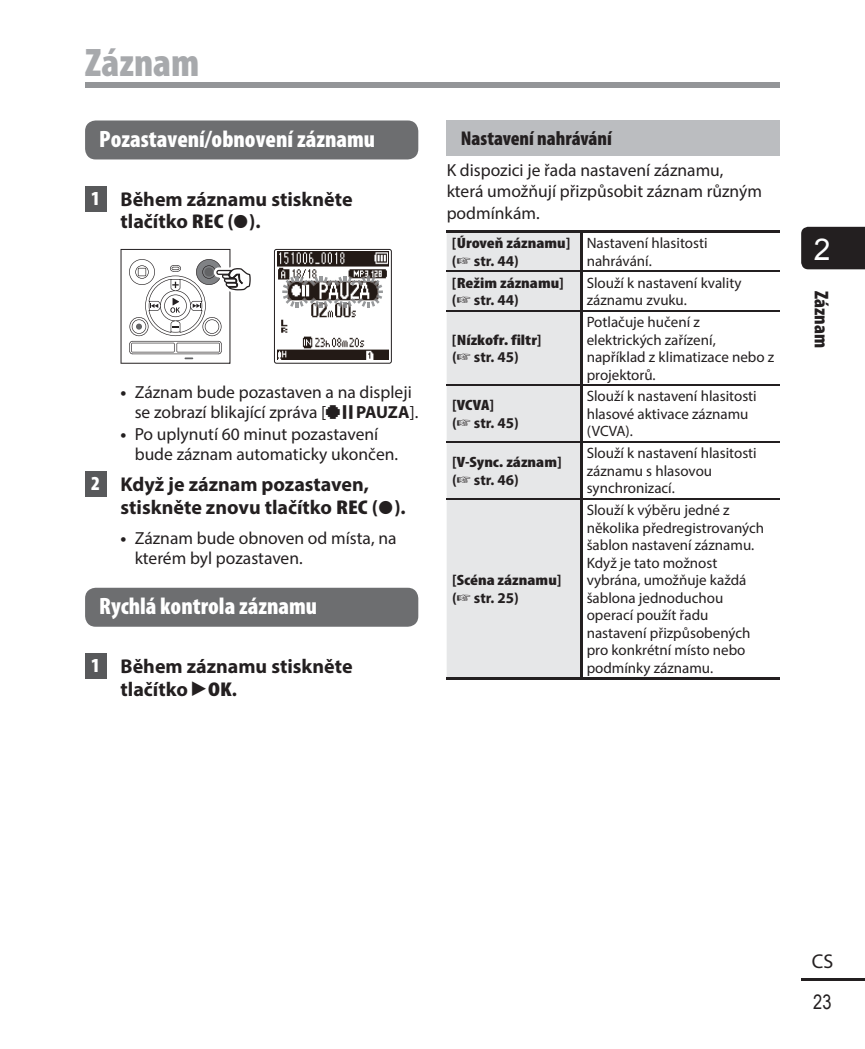
<style>
.page{position:relative;width:865px;height:1049px;background:#fff}
.page>*{position:absolute;margin:0;border:0;box-sizing:border-box;transform-origin:0 0}
.t1{font:900 condensed 40px "Myriad Pro";color:#a7a9ac}
.t2{font:30px "Arial";color:#fff}
.t3{font:900 condensed 23.75px "Myriad Pro";color:#fff}
.t4{font:700 20px/22.5px "Myriad Pro";color:#231f20}
.t5{font:900 condensed 20px "Myriad Pro";color:#231f20}
.t6{font:20px "Arial Narrow";color:#231f20}
.t7{font:20px "Myriad Pro";color:#231f20}
.t8{font:17.5px/20px "Myriad Pro";color:#231f20}
.t9{font:15px/17.5px "Myriad Pro";color:#231f20}
.t10{font:900 condensed 15px/17.5px "Myriad Pro";color:#231f20;scale:1.2 1}
.t11{font:700 15px/17.5px "Myriad Pro";color:#231f20}
.s1{font-weight:900;font-stretch:condensed;color:#fff}
.s2{font-weight:900;font-stretch:condensed}
.s3{font-family:"AP Yakumono";font-weight:400}
.s4{font-weight:700}
.s5{font-family:"DM1";font-size:16.25px}
.s6{font-weight:700;font-stretch:normal}
</style>
<div class="page">
<div style="left:801px;top:227px;width:64px;height:42px;background:#231f20"></div>
<hr style="left:801px;top:978px;width:64px;height:3px;background:#231f20">
<div style="left:85px;top:82px;width:695px;height:5px;background:#939598"></div>
<div style="left:85px;top:186px;width:21px;height:25px;background:#58595b"></div>
<div style="left:85px;top:471px;width:21px;height:25px;background:#58595b"></div>
<div style="left:85px;top:653px;width:21px;height:25px;background:#58595b"></div>
<div style="left:85px;top:120px;width:333px;height:39px;background:#6d6e70;border-radius:11px"></div>
<svg style="left:274px;top:249px;width:118px;height:115px"></svg>
<svg style="left:120px;top:249px;width:131px;height:115px"></svg>
<div style="left:85px;top:588px;width:333px;height:39px;background:#6d6e70;border-radius:11px"></div>
<div style="left:446px;top:121px;width:334px;height:35px;background:#bbbdc0"></div>
<div style="left:446px;top:233px;width:134px;height:444px;background:#e6e7e8"></div>
<hr style="left:580px;top:233px;width:2px;height:37px;background:#231f20">
<hr style="left:580px;top:272px;width:2px;height:38px;background:#231f20">
<hr style="left:580px;top:311px;width:2px;height:73px;background:#231f20">
<hr style="left:580px;top:385px;width:2px;height:56px;background:#231f20">
<hr style="left:580px;top:442px;width:2px;height:56px;background:#231f20">
<hr style="left:580px;top:499px;width:2px;height:178px;background:#231f20">
<hr style="left:446px;top:270px;width:334px;height:2px;background:#231f20">
<hr style="left:446px;top:310px;width:334px;height:1px;background:#231f20">
<hr style="left:446px;top:384px;width:334px;height:1px;background:#231f20">
<hr style="left:446px;top:230px;width:334px;height:3px;background:#231f20">
<hr style="left:446px;top:677px;width:334px;height:2px;background:#231f20">
<hr style="left:446px;top:441px;width:334px;height:1px;background:#231f20">
<hr style="left:446px;top:498px;width:334px;height:1px;background:#231f20">
<h1 class="t1" style="left:85px;top:47px;width:116px">Záznam</h1>
<h3 class="t3" style="left:99px;top:130px;width:277px">Pozastavení/obnovení záznamu</h3>
<h3 class="t4" style="left:120px;top:189px;width:234px;text-indent:-29px"><span class="s1">1</span> Během záznamu stiskněte tlačítko <span class="s2">REC</span> (<span class="s3">s</span>).</h3>
<p class="t8" style="left:135px;top:383px;width:285px;text-indent:-14px"><span class="s4">•</span> Záznam bude pozastaven a na displeji se zobrazí blikající zpráva [<span class="s5">7 5</span> <span class="s4">PAUZA</span>].</p>
<p class="t8" style="left:135px;top:425px;width:265px;text-indent:-14px"><span class="s4">•</span> Po uplynutí 60 minut pozastavení bude záznam automaticky ukončen.</p>
<h3 class="t4" style="left:120px;top:474px;width:287px;text-indent:-29px"><span class="s1">2</span> Když je záznam pozastaven, stiskněte znovu tlačítko <span class="s2">REC</span> ( <span class="s3">s</span>).</h3>
<p class="t8" style="left:135px;top:529px;width:263px;text-indent:-14px"><span class="s4">•</span> Záznam bude obnoven od místa, na kterém byl pozastaven.</p>
<h3 class="t3" style="left:99px;top:597px;width:219px">Rychlá kontrola záznamu</h3>
<h3 class="t4" style="left:120px;top:656px;width:234px;text-indent:-29px"><span class="s1">1</span> Během záznamu stiskněte tlačítko <span class="s3">`</span><span class="s2">OK</span>.</h3>
<h3 class="t5" style="left:461px;top:131px;width:152px">Nastavení nahrávání</h3>
<p class="t8" style="left:446px;top:161px;width:317px;line-height:21.2px">K dispozici je řada nastavení záznamu, která umožňují přizpůsobit záznam různým podmínkám.</p>
<p class="t10" style="left:452px;top:235px;width:100px"><span class="s6">[</span>Úroveň záznamu<span class="s6">] (</span>☞ <span class="s6">str. 44)</span></p>
<p class="t9" style="left:586px;top:235px;width:122px">Nastavení hlasitosti nahrávání.</p>
<p class="t10" style="left:452px;top:275px;width:95px"><span class="s6">[</span>Režim záznamu<span class="s6">] (</span>☞ <span class="s6">str. 44)</span></p>
<p class="t9" style="left:586px;top:275px;width:156px">Slouží k nastavení kvality záznamu zvuku.</p>
<p class="t10" style="left:452px;top:332px;width:76px"><span class="s6">[</span>Nízkofr. filtr<span class="s6">] (</span>☞ <span class="s6">str. 45)</span></p>
<p class="t9" style="left:586px;top:314px;width:189px">Potlačuje hučení z elektrických zařízení, například z klimatizace nebo z projektorů.</p>
<p class="t11" style="left:452px;top:397px;width:68px">[<span class="s2">VCVA</span>]<br>(☞ str. 45)</p>
<p class="t9" style="left:586px;top:389px;width:171px">Slouží k nastavení hlasitosti hlasové aktivace záznamu (VCVA).</p>
<p class="t10" style="left:452px;top:454px;width:93px"><span class="s6">[</span>V-Sync. záznam<span class="s6">] (</span>☞ <span class="s6">str. 46)</span></p>
<p class="t9" style="left:586px;top:445px;width:171px">Slouží k nastavení hlasitosti záznamu s hlasovou synchronizací.</p>
<p class="t10" style="left:452px;top:572px;width:93px"><span class="s6">[</span>Scéna záznamu<span class="s6">] (</span>☞ <span class="s6">str. 25)</span></p>
<p class="t9" style="left:586px;top:502px;width:179px">Slouží k výběru jedné z několika předregistrovaných šablon nastavení záznamu.<br>Když je tato možnost vybrána, umožňuje každá šablona jednoduchou operací použít řadu nastavení přizpůsobených pro konkrétní místo nebo podmínky záznamu.</p>
<h2 class="t2" style="left:814px;top:233px;width:18px">2</h2>
<h3 class="t5" style="left:829px;top:291px;width:59px;rotate:90deg">Záznam</h3>
<h3 class="t7" style="left:811px;top:953px;width:23px">CS</h3>
<h3 class="t6" style="left:813px;top:991px;width:20px">23</h3>
</div>
